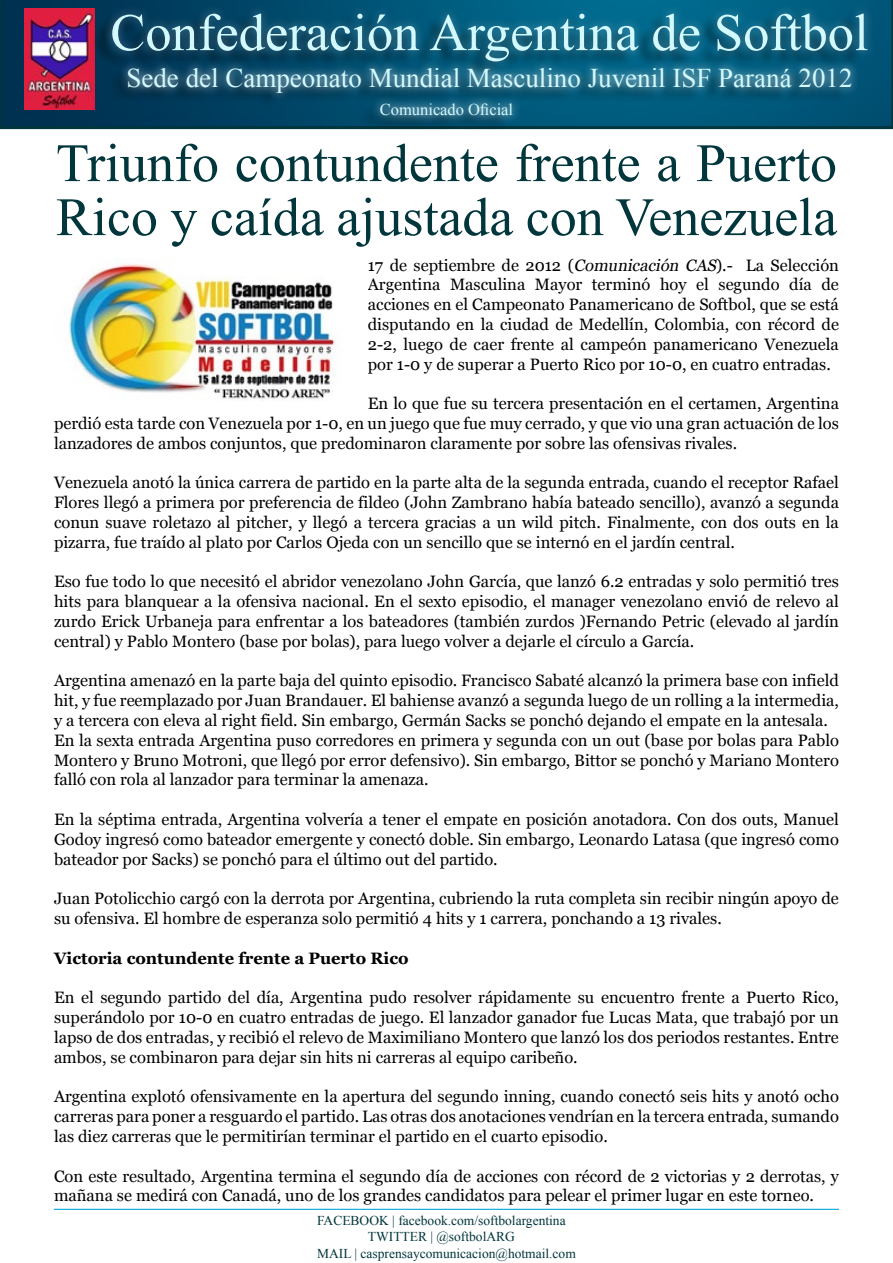
<style>
.page{position:relative;width:893px;height:1263px;background:#fff}
.page>*{position:absolute;margin:0;border:0;box-sizing:border-box;transform-origin:0 0}
.t1{font:54px/54px "Times New Roman";color:#00363c}
.t2{font:52.5px "Times New Roman";color:#d1f9ff}
.t3{font:27px "Times New Roman";color:#d1f9ff}
.t4{font:16.5px/19.8px "Vani";color:#000;text-align:justify}
.t5{font:700 16.5px "Vani";color:#000}
.t6{font:16.5px "Times New Roman";color:#d1f9ff}
.t7{font:13.5px "Times New Roman";color:#00363c}
.s1{font-style:italic}
</style>
<div class="page">
<svg style="left:0;top:0;width:893px;height:129px;background:#014665"></svg>
<img style="left:24px;top:9px;width:71px;height:100px">
<div style="left:103px;top:4px;width:774px;height:66px;background:#fff;opacity:.28"></div>
<div style="left:108px;top:69px;width:738px;height:40px;background:#000;opacity:.47"></div>
<div style="left:119px;top:58px;width:741px;height:43px;background:#fff;opacity:.75"></div>
<div style="left:360px;top:104px;width:148px;height:29px;background:#000;opacity:.47"></div>
<div style="left:371px;top:94px;width:151px;height:31px;background:#fff;opacity:.75"></div>
<hr style="left:54px;top:1209px;width:785px;height:1px;background:#1ab0e0">
<img style="left:68px;top:258px;width:268px;height:142px">
<p class="t2" style="left:110px;top:-3px;width:760px">Confederación Argentina de Softbol</p>
<p class="t3" style="left:126px;top:60px;width:727px">Sede del Campeonato Mundial Masculino Juvenil ISF Paraná 2012</p>
<p class="t6" style="left:380px;top:98px;width:135px">Comunicado Oficial</p>
<p class="t1" style="left:56px;top:135px;width:783px">Triunfo contundente frente a Puerto<br>Rico y caída ajustada con Venezuela</p>
<p class="t4" style="left:368px;top:255px;width:473px">17 de septiembre de 2012 (<span class="s1">Comunicación CAS</span>).- La Selección Argentina Masculina Mayor terminó hoy el segundo día de acciones en el Campeonato Panamericano de Softbol, que se está disputando en la ciudad de Medellín, Colombia, con récord de 2-2, luego de caer frente al campeón panamericano Venezuela por 1-0 y de superar a Puerto Rico por 10-0, en cuatro entradas.</p>
<p class="t4" style="left:54px;top:394px;width:786px;text-indent:314px">En lo que fue su tercera presentación en el certamen, Argentina perdió esta tarde con Venezuela por 1-0, en un juego que fue muy cerrado, y que vio una gran actuación de los lanzadores de ambos conjuntos, que predominaron claramente por sobre las ofensivas rivales.</p>
<p class="t4" style="left:54px;top:473px;width:786px">Venezuela anotó la única carrera de partido en la parte alta de la segunda entrada, cuando el receptor Rafael Flores llegó a primera por preferencia de fildeo (John Zambrano había bateado sencillo), avanzó a segunda conun suave roletazo al pitcher, y llegó a tercera gracias a un wild pitch. Finalmente, con dos outs en la pizarra, fue traído al plato por Carlos Ojeda con un sencillo que se internó en el jardín central.</p>
<p class="t4" style="left:54px;top:572px;width:786px">Eso fue todo lo que necesitó el abridor venezolano John García, que lanzó 6.2 entradas y solo permitió tres hits para blanquear a la ofensiva nacional. En el sexto episodio, el manager venezolano envió de relevo al zurdo Erick Urbaneja para enfrentar a los bateadores (también zurdos )Fernando Petric (elevado al jardín central) y Pablo Montero (base por bolas), para luego volver a dejarle el círculo a García.</p>
<p class="t4" style="left:54px;top:671px;width:786px">Argentina amenazó en la parte baja del quinto episodio. Francisco Sabaté alcanzó la primera base con infield hit, y fue reemplazado por Juan Brandauer. El bahiense avanzó a segunda luego de un rolling a la intermedia, y a tercera con eleva al right field. Sin embargo, Germán Sacks se ponchó dejando el empate en la antesala.</p>
<p class="t4" style="left:54px;top:730px;width:786px">En la sexta entrada Argentina puso corredores en primera y segunda con un out (base por bolas para Pablo Montero y Bruno Motroni, que llegó por error defensivo). Sin embargo, Bittor se ponchó y Mariano Montero falló con rola al lanzador para terminar la amenaza.</p>
<p class="t4" style="left:54px;top:809px;width:786px">En la séptima entrada, Argentina volvería a tener el empate en posición anotadora. Con dos outs, Manuel Godoy ingresó como bateador emergente y conectó doble. Sin embargo, Leonardo Latasa (que ingresó como bateador por Sacks) se ponchó para el último out del partido.</p>
<p class="t4" style="left:54px;top:889px;width:786px">Juan Potolicchio cargó con la derrota por Argentina, cubriendo la ruta completa sin recibir ningún apoyo de su ofensiva. El hombre de esperanza solo permitió 4 hits y 1 carrera, ponchando a 13 rivales.</p>
<p class="t5" style="left:54px;top:948px;width:356px">Victoria contundente frente a Puerto Rico</p>
<p class="t4" style="left:54px;top:988px;width:786px">En el segundo partido del día, Argentina pudo resolver rápidamente su encuentro frente a Puerto Rico, superándolo por 10-0 en cuatro entradas de juego. El lanzador ganador fue Lucas Mata, que trabajó por un lapso de dos entradas, y recibió el relevo de Maximiliano Montero que lanzó los dos periodos restantes. Entre ambos, se combinaron para dejar sin hits ni carreras al equipo caribeño.</p>
<p class="t4" style="left:54px;top:1087px;width:786px">Argentina explotó ofensivamente en la apertura del segundo inning, cuando conectó seis hits y anotó ocho carreras para poner a resguardo el partido. Las otras dos anotaciones vendrían en la tercera entrada, sumando las diez carreras que le permitirían terminar el partido en el cuarto episodio.</p>
<p class="t4" style="left:54px;top:1166px;width:786px">Con este resultado, Argentina termina el segundo día de acciones con récord de 2 victorias y 2 derrotas, y mañana se medirá con Canadá, uno de los grandes candidatos para pelear el primer lugar en este torneo.</p>
<p class="t7" style="left:317px;top:1211px;width:250px">FACEBOOK | facebook.com/softbolargentina</p>
<p class="t7" style="left:368px;top:1228px;width:149px">TWITTER | @softbolARG</p>
<p class="t7" style="left:317px;top:1245px;width:260px">MAIL | casprensaycomunicacion@hotmail.com</p>
</div>
